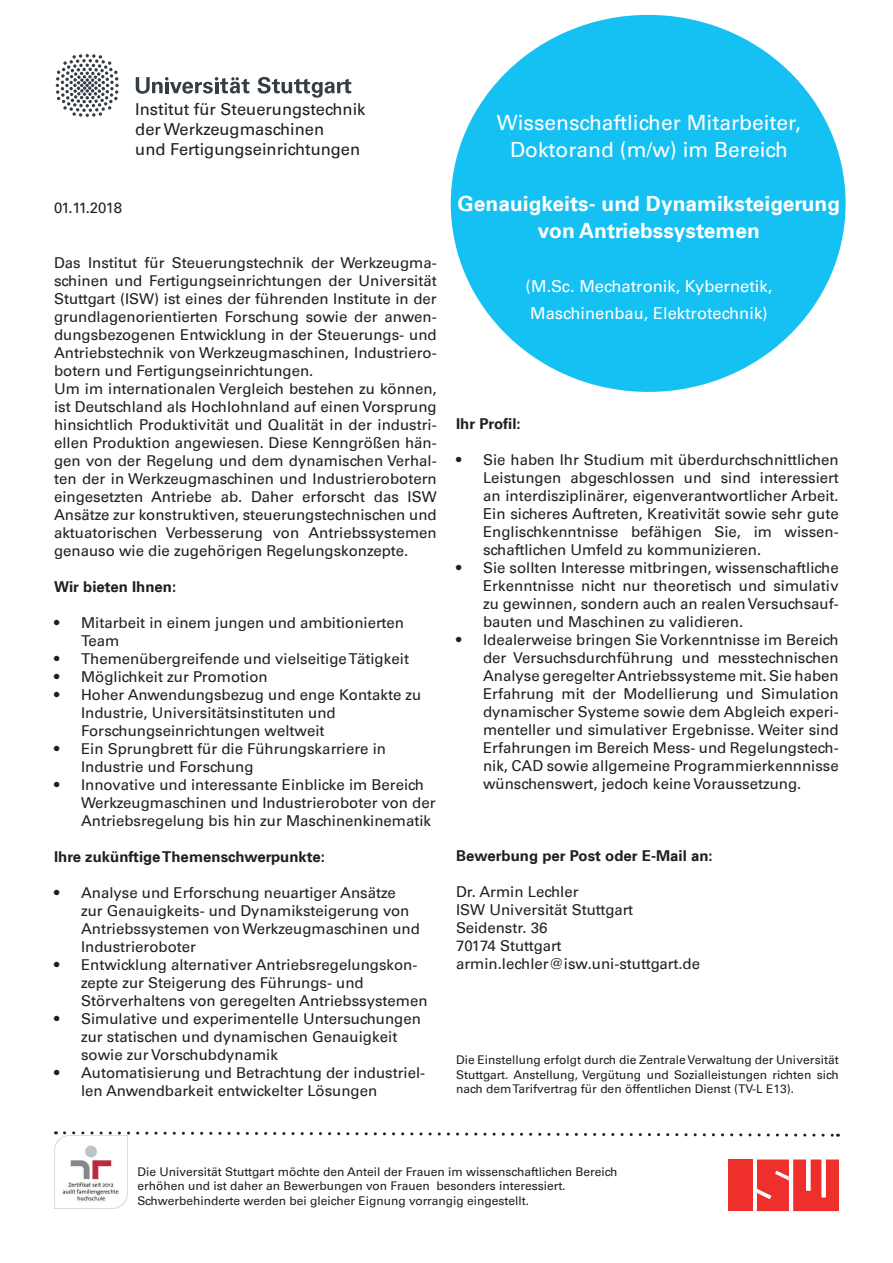
<style>
.page{position:relative;width:893px;height:1263px;background:#fff}
.page>*{position:absolute;margin:0;border:0;box-sizing:border-box;transform-origin:0 0}
.t1{font:21px/27px "Universfor Uni S55 Rm";color:#fff;text-align:center}
.t2{font:21px/27px "Universfor Uni S65 Bd";color:#fff;text-align:center}
.t3{font:16.5px/19.8px "Universfor Uni S55 Rm";color:#231f20}
.t4{font:16.5px/27px "Universfor Uni S55 Rm";color:#fff}
.t5{font:15px/18px "Universfor Uni S55 Rm";color:#231f20}
.t6{font:15px "Universfor Uni S65 Bd";color:#231f20}
.t7{font:12px/14.4px "Universfor Uni S55 Rm";color:#231f20}
</style>
<div class="page">
<svg style="left:56px;top:54px;width:63px;height:63px"></svg>
<svg style="left:258px;top:77px;width:93px;height:21px"></svg>
<svg style="left:136px;top:77px;width:113px;height:17px"></svg>
<div style="left:728px;top:1159px;width:25px;height:52px;background:#ee2f2c"></div>
<svg style="left:757px;top:1159px;width:82px;height:52px;background:#f0504d"></svg>
<div style="left:451px;top:15px;width:395px;height:377px;background:#15c0f2;border-radius:50%"></div>
<svg style="left:56px;top:1131px;width:782px;height:6px"></svg>
<img style="left:54px;top:1135px;width:74px;height:74px">
<p class="t3" style="left:135px;top:99px;width:232px">Institut für Steuerungstechnik der Werkzeugmaschinen<br>und Fertigungseinrichtungen</p>
<p class="t5" style="left:54px;top:197px;width:70px">01.11.2018</p>
<p class="t5" style="left:54px;top:253px;width:384px;text-align:justify">Das Institut für Steuerungstechnik der Werkzeugma&shy;schinen und Fertigungseinrichtungen der Universität Stuttgart (ISW) ist eines der führenden Institute in der grundlagenorientierten Forschung sowie der anwen&shy;dungsbezogenen Entwicklung in der Steuerungs- und Antriebstechnik von Werkzeugmaschinen, Industriero&shy;botern und Fertigungseinrichtungen.</p>
<p class="t5" style="left:54px;top:379px;width:384px;text-align:justify">Um im internationalen Vergleich bestehen zu können, ist Deutschland als Hochlohnland auf einen Vorsprung hinsichtlich Produktivität und Qualität in der industri&shy;ellen Produktion angewiesen. Diese Kenngrößen hän&shy;gen von der Regelung und dem dynamischen Verhal&shy;ten der in Werkzeugmaschinen und Industrierobotern eingesetzten Antriebe ab. Daher erforscht das ISW Ansätze zur konstruktiven, steuerungstechnischen und aktuatorischen Verbesserung von Antriebssystemen genauso wie die zugehörigen Regelungskonzepte.</p>
<p class="t6" style="left:54px;top:576px;width:124px">Wir bieten Ihnen:</p>
<p class="t5" style="left:81px;top:613px;width:324px;text-indent:-27px">• Mitarbeit in einem jungen und ambitionierten<br>Team</p>
<p class="t5" style="left:54px;top:649px;width:357px">• Themenübergreifende und vielseitige Tätigkeit</p>
<p class="t5" style="left:54px;top:667px;width:215px">• Möglichkeit zur Promotion</p>
<p class="t5" style="left:81px;top:685px;width:342px;text-indent:-27px">• Hoher Anwendungsbezug und enge Kontakte zu<br>Industrie, Universitätsinstituten und<br>Forschungseinrichtungen weltweit</p>
<p class="t5" style="left:81px;top:739px;width:307px;text-indent:-27px">• Ein Sprungbrett für die Führungskarriere in<br>Industrie und Forschung</p>
<p class="t5" style="left:81px;top:775px;width:356px;text-indent:-27px">• Innovative und interessante Einblicke im Bereich<br>Werkzeugmaschinen und Industrieroboter von der<br>Antriebsregelung bis hin zur Maschinenkinematik</p>
<p class="t6" style="left:54px;top:846px;width:273px">Ihre zukünftige Themenschwerpunkte:</p>
<p class="t5" style="left:81px;top:883px;width:340px;text-indent:-27px">• Analyse und Erforschung neuartiger Ansätze zur Genauigkeits- und Dynamiksteigerung von Antriebssystemen von Werkzeugmaschinen und Industrieroboter</p>
<p class="t5" style="left:81px;top:955px;width:348px;text-indent:-27px">• Entwicklung alternativer Antriebsregelungskon&shy;zepte zur Steigerung des Führungs- und<br>Störverhaltens von geregelten Antriebssystemen</p>
<p class="t5" style="left:81px;top:1009px;width:341px;text-indent:-27px">• Simulative und experimentelle Untersuchungen zur statischen und dynamischen Genauigkeit sowie zur Vorschubdynamik</p>
<p class="t5" style="left:81px;top:1063px;width:346px;text-indent:-27px">• Automatisierung und Betrachtung der industriel&shy;len Anwendbarkeit entwickelter Lösungen</p>
<p class="t1" style="left:497px;top:108px;width:306px">Wissenschaftlicher Mitarbeiter,<br>Doktorand (m/w) im Bereich</p>
<p class="t2" style="left:458px;top:189px;width:384px">Genauigkeits- und Dynamiksteigerung von Antriebssystemen</p>
<p class="t4" style="left:526px;top:272px;width:248px">(M.Sc. Mechatronik, Kybernetik,<br>Maschinenbau, Elektrotechnik)</p>
<p class="t6" style="left:456px;top:413px;width:66px">Ihr Profil:</p>
<p class="t5" style="left:483px;top:450px;width:357px;text-align:justify;text-indent:-27px">• Sie haben Ihr Studium mit überdurchschnittlichen Leistungen abgeschlossen und sind interessiert an interdisziplinärer, eigenverantwortlicher Arbeit.<br>Ein sicheres Auftreten, Kreativität sowie sehr gute Englischkenntnisse befähigen Sie, im wissen&shy;schaftlichen Umfeld zu kommunizieren.</p>
<p class="t5" style="left:483px;top:558px;width:357px;text-align:justify;text-indent:-27px">• Sie sollten Interesse mitbringen, wissenschaftliche Erkenntnisse nicht nur theoretisch und simulativ zu gewinnen, sondern auch an realen Versuchsauf&shy;bauten und Maschinen zu validieren.</p>
<p class="t5" style="left:483px;top:630px;width:357px;text-align:justify;text-indent:-27px">• Idealerweise bringen Sie Vorkenntnisse im Bereich der Versuchsdurchführung und messtechnischen Analyse geregelter Antriebssysteme mit. Sie haben Erfahrung mit der Modellierung und Simulation dynamischer Systeme sowie dem Abgleich experi&shy;menteller und simulativer Ergebnisse. Weiter sind Erfahrungen im Bereich Mess- und Regelungstech&shy;nik, CAD sowie allgemeine Programmierkennnisse wünschenswert, jedoch keine Voraussetzung.</p>
<p class="t6" style="left:456px;top:845px;width:258px">Bewerbung per Post oder E-Mail an:</p>
<p class="t5" style="left:456px;top:882px;width:179px">Dr. Armin Lechler<br>ISW Universität Stuttgart</p>
<p class="t5" style="left:456px;top:918px;width:93px">Seidenstr. 36</p>
<p class="t5" style="left:456px;top:936px;width:107px">70174 Stuttgart</p>
<p class="t5" style="left:456px;top:954px;width:245px">armin.lechler@isw.uni-stuttgart.de</p>
<p class="t7" style="left:456px;top:1052px;width:384px;text-align:justify">Die Einstellung erfolgt durch die Zentrale Verwaltung der Universität Stuttgart. Anstellung, Vergütung und Sozialleistungen richten sich nach dem Tarifvertrag für den öffentlichen Dienst (TV-L E13).</p>
<p class="t7" style="left:137px;top:1164px;width:482px">Die Universität Stuttgart möchte den Anteil der Frauen im wissenschaftlichen Bereich erhöhen und ist daher an Bewerbungen von Frauen besonders interessiert.<br>Schwerbehinderte werden bei gleicher Eignung vorrangig eingestellt.</p>
</div>
